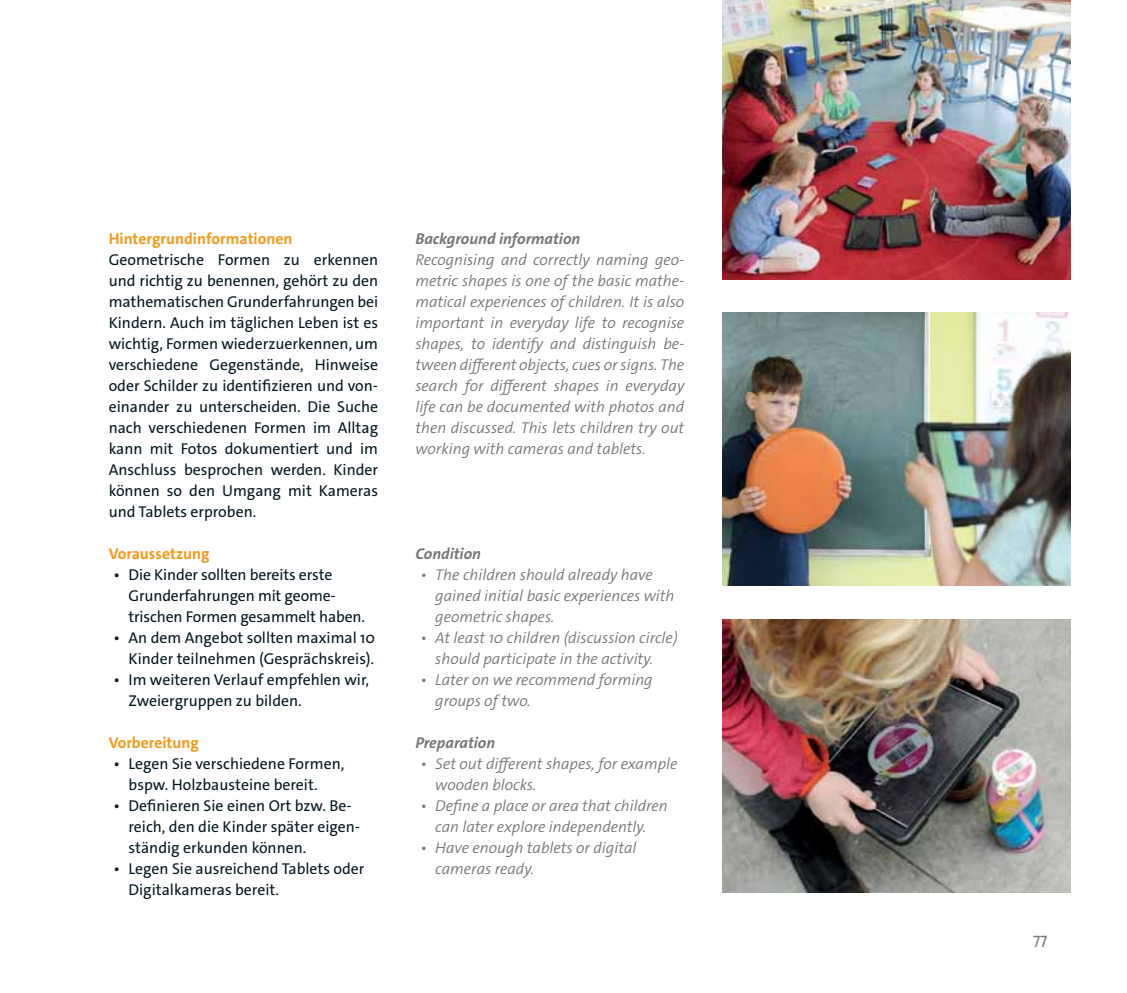
<style>
.page{position:relative;width:1127px;height:993px;background:#fff}
.page>*{position:absolute;margin:0;border:0;box-sizing:border-box;transform-origin:0 0}
.t1{font:15.75px/21px "The Sans C4 s";color:#051922}
.t2{font:italic 300 15.75px/21px "The Sans C4 s";color:#77787b}
.t3{font:700 15.75px "The Sans C4 s";color:#f49a1b}
.t4{font:italic 700 15.75px "The Sans C4 s";color:#77787b}
.t5{font:15.75px "The Sans C4 s";color:#77787b}
</style>
<div class="page">
<img style="left:722px;top:0;width:347px;height:280px">
<img style="left:722px;top:313px;width:347px;height:272px">
<img style="left:722px;top:619px;width:347px;height:272px">
<p class="t3" style="left:109px;top:232px;width:185px">Hintergrundinformationen</p>
<p class="t1" style="left:109px;top:250px;width:271px;text-align:justify">Geometrische Formen zu erkennen und richtig zu benennen, gehört zu den mathematischen Grunderfahrungen bei Kindern. Auch im täglichen Leben ist es wichtig, Formen wiederzuerkennen, um verschiedene Gegenstände, Hinweise oder Schilder zu identifizieren und von&shy;einander zu unterscheiden. Die Suche nach verschiedenen Formen im Alltag kann mit Fotos dokumentiert und im Anschluss besprochen werden. Kinder können so den Umgang mit Kameras und Tablets erproben.</p>
<p class="t3" style="left:109px;top:547px;width:102px">Voraussetzung</p>
<p class="t1" style="left:128px;top:565px;width:238px;text-indent:-15px">• Die Kinder sollten bereits erste<br>Grund erfahrungen mit geome&shy;trischen Formen gesammelt haben.</p>
<p class="t1" style="left:114px;top:628px;width:263px;text-align:right">• An dem Angebot sollten maximal 10<br>Kinder teilnehmen (Gesprächskreis).</p>
<p class="t1" style="left:128px;top:670px;width:242px;text-indent:-15px">• Im weiteren Verlauf empfehlen wir,<br>Zweiergruppen zu bilden.</p>
<p class="t3" style="left:109px;top:736px;width:92px">Vorbereitung</p>
<p class="t1" style="left:128px;top:754px;width:217px;text-indent:-15px">• Legen Sie verschiedene Formen, bspw. Holzbausteine bereit.</p>
<p class="t1" style="left:128px;top:796px;width:233px;text-indent:-15px">• Definieren Sie einen Ort bzw. Be&shy;reich, den die Kinder später eigen&shy;ständig erkunden können.</p>
<p class="t1" style="left:128px;top:859px;width:237px;text-indent:-15px">• Legen Sie ausreichend Tablets oder<br>Digitalkameras bereit.</p>
<p class="t4" style="left:415px;top:232px;width:166px">Background information</p>
<p class="t2" style="left:415px;top:250px;width:270px;text-align:justify">Recognising and correctly naming geo&shy;metric shapes is one of the basic mathe&shy;matical experiences of children. It is also important in everyday life to recognise shapes, to identify and distinguish be&shy;tween different objects, cues or signs. The search for different shapes in everyday life can be documented with photos and then discussed. This lets children try out working with cameras and tablets.</p>
<p class="t4" style="left:415px;top:547px;width:67px">Condition</p>
<p class="t2" style="left:435px;top:565px;width:241px;text-indent:-15px">• The children should already have gained initial basic experiences with geometric shapes.</p>
<p class="t2" style="left:435px;top:628px;width:244px;text-indent:-15px">• At least 10 children (discussion circle) should participate in the activity.</p>
<p class="t2" style="left:435px;top:670px;width:219px;text-indent:-15px">• Later on we recommend forming groups of two.</p>
<p class="t4" style="left:415px;top:736px;width:81px">Preparation</p>
<p class="t2" style="left:435px;top:754px;width:244px;text-indent:-15px">• Set out different shapes, for example wooden blocks.</p>
<p class="t2" style="left:420px;top:796px;width:249px;text-align:center">• Define a place or area that children can later explore independently.</p>
<p class="t2" style="left:435px;top:838px;width:203px;text-indent:-15px">• Have enough tablets or digital cameras ready.</p>
<p class="t5" style="left:1032px;top:932px;width:16px">77</p>
</div>
